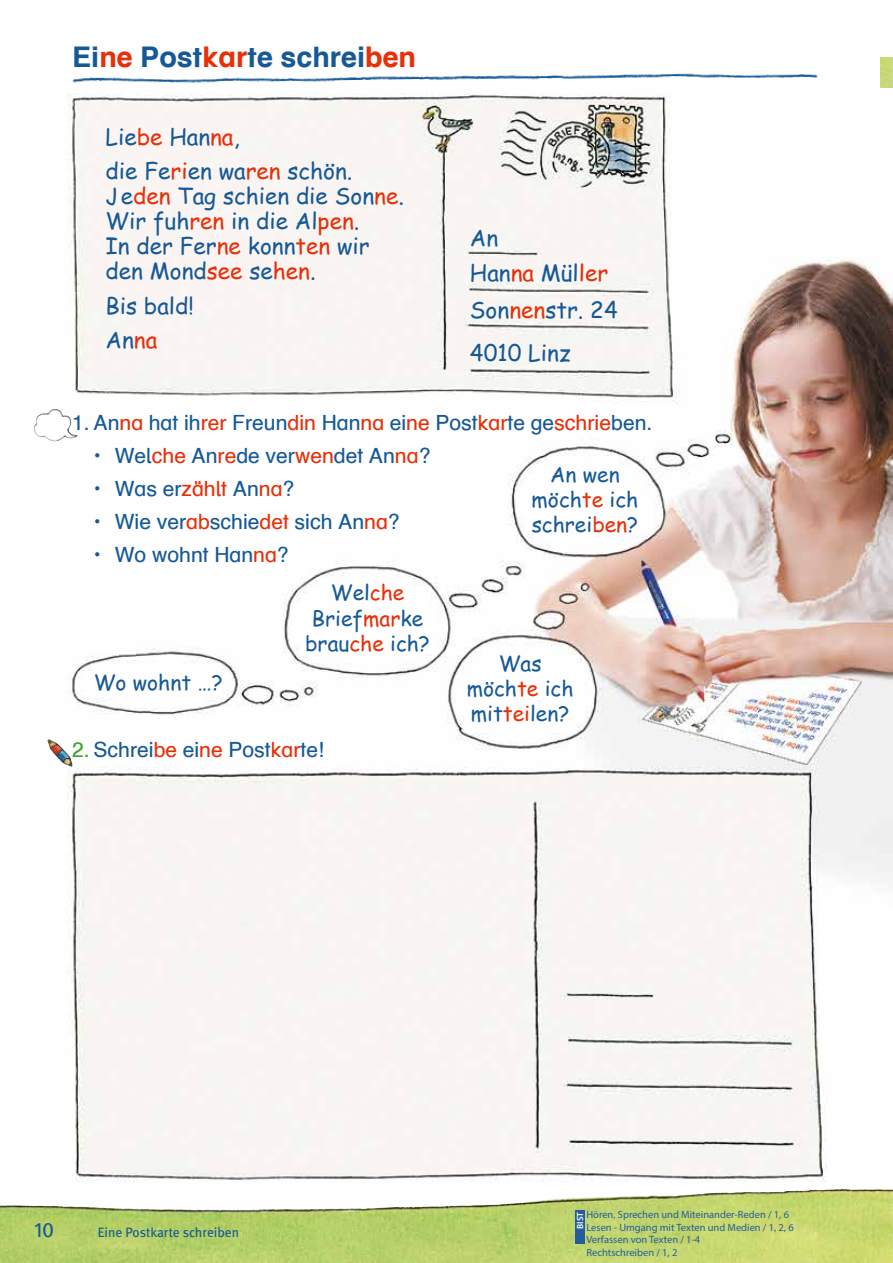
<style>
.page{position:relative;width:893px;height:1263px;background:#fff}
.page>*{position:absolute;margin:0;border:0;box-sizing:border-box;transform-origin:0 0}
.t1{font:28.5px "Schulbuch Nord OE Bold";color:#165995}
.t2{font:22.65px/25px "Comic Sans MSOE";color:#165995}
.t3{font:21px "Schulbuch Nord OE Roman";color:#165995}
.t4{font:21px/25.2px "Comic Sans MSOE";color:#165995;text-align:center}
.t5{font:21px "Meta Book Expert";color:#165995}
.t6{font:13.5px "Meta";color:#165995}
.t7{font:10.5px/12.6px "Myriad Pro";color:#255d9c}
.t8{font:600 9px "Myriad Pro";color:#fff}
.s1{color:#e63009}
.s2{font-family:"Comic Sans MSOE"}
.s3{color:#3ca432}
</style>
<div class="page">
<img style="left:0;top:87px;width:893px;height:1176px">
<img style="left:566px;top:1189px;width:274px;height:9px">
<img style="left:68px;top:73px;width:755px;height:22px">
<img style="left:34px;top:409px;width:44px;height:32px">
<img style="left:47px;top:739px;width:25px;height:28px">
<div style="left:575px;top:1210px;width:10px;height:33px;background:#255d9c"></div>
<h1 class="t1" style="left:72px;top:39px;width:345px">Ei<span class="s1">ne</span> Post<span class="s1">kar</span>te schrei<span class="s1">ben</span></h1>
<p class="t2" style="left:106px;top:118px;width:248px;line-height:34.5px">Lie<span class="s1">be</span> Han<span class="s1">na</span>,<br>die Fe<span class="s1">ri</span>en wa<span class="s1">ren</span> schön.</p>
<p class="t2" style="left:106px;top:183px;width:300px">Je<span class="s1">den</span> Tag schien die Son<span class="s1">ne</span>.<br>Wir fuh<span class="s1">ren</span> in die Al<span class="s1">pen</span>.<br>In der Fer<span class="s1">ne</span> konn<span class="s1">ten</span> wir den Mond<span class="s1">see</span> se<span class="s1">hen</span>.</p>
<p class="t2" style="left:106px;top:288px;width:90px;line-height:34.5px">Bis bald!<br>An<span class="s1">na</span></p>
<p class="t2" style="left:470px;top:219px;width:149px;line-height:35.8px">An<br>Han<span class="s1">na</span> Mül<span class="s1">ler<br></span>Son<span class="s1">nen</span>str. 24</p>
<p class="t2" style="left:470px;top:339px;width:103px">4010 Linz</p>
<p class="t3" style="left:72px;top:409px;width:582px">1. An<span class="s1">na</span> hat ih<span class="s1">rer</span> Freun<span class="s1">din</span> Han<span class="s1">na</span> ei<span class="s1">ne</span> Post<span class="s1">kar</span>te ge<span class="s1">schrie</span>ben.</p>
<p class="t3" style="left:94px;top:442px;width:338px"><span class="s2">•</span> Wel<span class="s1">che</span> An<span class="s1">re</span>de ver<span class="s1">wen</span>det An<span class="s1">na</span>?</p>
<p class="t3" style="left:94px;top:475px;width:202px"><span class="s2">•</span> Was er<span class="s1">zählt</span> An<span class="s1">na</span>?</p>
<p class="t3" style="left:94px;top:508px;width:308px"><span class="s2">•</span> Wie ver<span class="s1">ab</span>schie<span class="s1">det</span> sich An<span class="s1">na</span>?</p>
<p class="t3" style="left:94px;top:541px;width:197px"><span class="s2">•</span> Wo wohnt Han<span class="s1">na</span>?</p>
<p class="t4" style="left:532px;top:461px;width:108px">An wen möch<span class="s1">te</span> ich schrei<span class="s1">ben</span>?</p>
<p class="t4" style="left:94px;top:669px;width:131px">Wo wohnt …?</p>
<p class="t4" style="left:305px;top:579px;width:126px">Wel<span class="s1">che<br></span>Brief<span class="s1">mar</span>ke brau<span class="s1">che</span> ich?</p>
<p class="t3" style="left:72px;top:737px;width:253px"><span class="s3">2.</span> Schrei<span class="s1">be</span> ei<span class="s1">ne</span> Post<span class="s1">kar</span>te!</p>
<p class="t4" style="left:467px;top:650px;width:108px">Was möch<span class="s1">te</span> ich mit<span class="s1">tei</span>len?</p>
<p class="t5" style="left:34px;top:1217px;width:22px">10</p>
<p class="t6" style="left:98px;top:1224px;width:143px">Eine Postkarte schreiben</p>
<p class="t8" style="left:574px;top:1229px;width:18px;rotate:-90deg">BIST</p>
<p class="t7" style="left:586px;top:1208px;width:209px">Hören, Sprechen und Miteinander-Reden / 1, 6<br>Lesen - Umgang mit Texten und Medien / 1, 2, 6<br>Verfassen von Texten / 1-4<br>Rechtschreiben / 1, 2</p>
</div>
